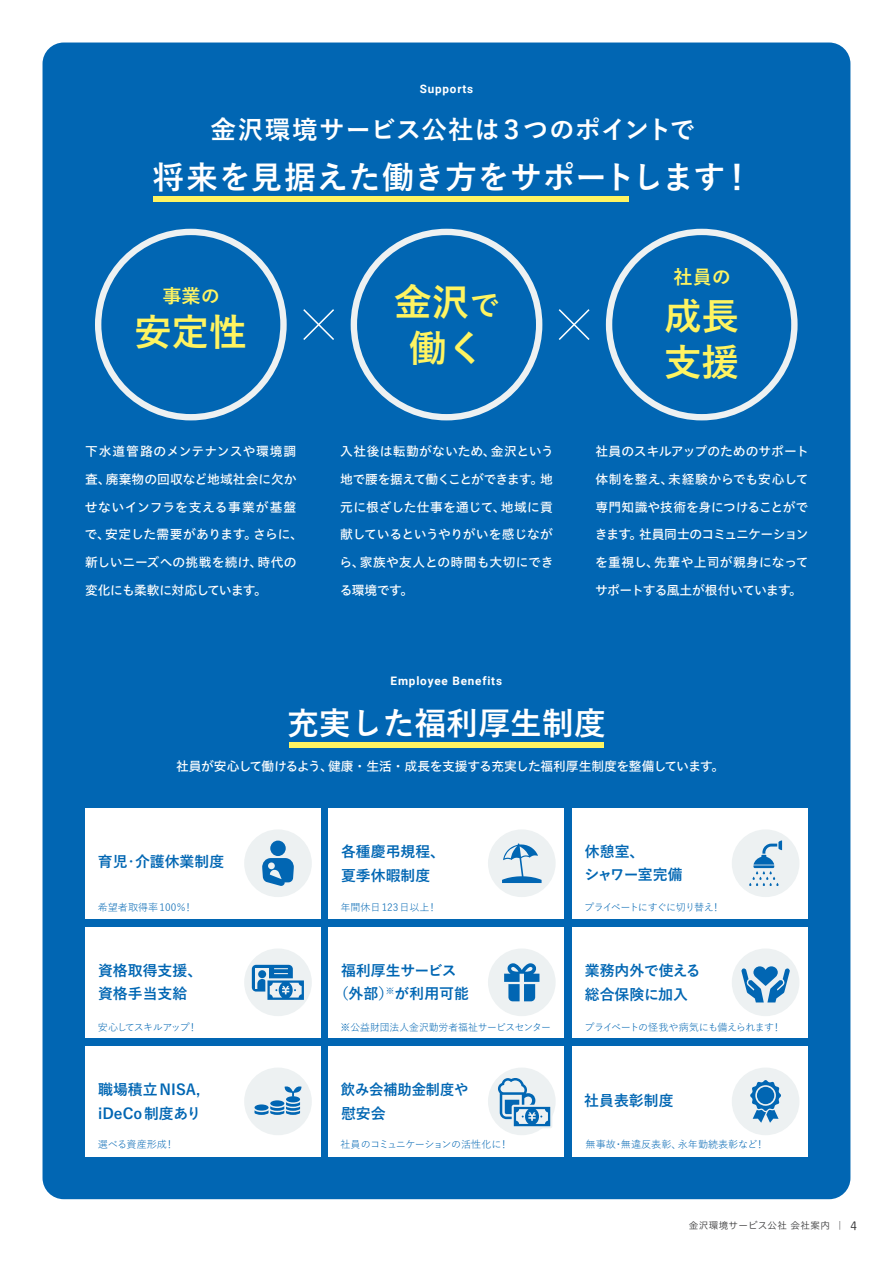
<style>
.page{position:relative;width:893px;height:1263px;background:#fff}
.page>*{position:absolute;margin:0;border:0;box-sizing:border-box;transform-origin:0 0}
.t1{font:700 37.5px/45.8px "Yu Go Pr 6 N";color:#fff461;text-align:center}
.t2{font:700 31.95px "Yu Go Pr 6 N";color:#fff}
.t3{font:700 25.5px "Yu Go Pr 6 N";letter-spacing:.01em;color:#fff}
.t4{font:700 19.2px "Yu Go Pr 6 N";color:#fff461}
.t5{font:700 14.85px/23.4px "Yu Go Pr 6 N";color:#0166b3}
.t6{font:700 14.85px/23.4px "Yu Go Pr 6 N";color:#0166b3;scale:.96 1}
.t7{font:700 14.85px/23.4px "Yu Go Pr 6 N";letter-spacing:-.02em;color:#0166b3}
.t8{font:12.75px/27.6px "Hiragino UD Sans Std N W5";letter-spacing:-.01em;color:#fff;text-align:justify}
.t9{font:12.75px "Hiragino UD Sans Std N W5";letter-spacing:-.03em;color:#fff}
.t10{font:700 11.7px "Roboto";letter-spacing:.07em;color:#fff}
.t11{font:10.05px "Yu Go Pr 6 N";color:#0166b3}
.t12{font:10.05px "Yu Go Pr 6 N";letter-spacing:-.05em;color:#0166b3}
.t13{font:10.05px "Yu Go Pr 6 N";letter-spacing:-.055em;color:#0166b3}
.t14{font:10.05px "Yu Go Pr 6 N";letter-spacing:-.095em;color:#0166b3}
.t15{font:10.05px "Yu Go Pr 6 N";letter-spacing:-.09em;color:#0166b3}
.t16{font:10.05px "Yu Go Pr 6 N";letter-spacing:-.02em;color:#0166b3}
.t17{font:9.6px "Hiragino UD Sans Std N W3";letter-spacing:.045em;color:#3e3e3f}
.s1{font-size:30px}
.s2{font-weight:400}
.s3{font-family:"Shin M Go Pr 6";font-size:10.65px}
</style>
<div class="page">
<div style="left:43px;top:43px;width:807px;height:1156px;background:#0166b3;border-radius:21px"></div>
<div style="left:95px;top:229px;width:192px;height:191px;border:6px solid #edf1f2;border-radius:50%"></div>
<div style="left:351px;top:229px;width:191px;height:191px;border:6px solid #edf1f2;border-radius:50%"></div>
<div style="left:606px;top:229px;width:192px;height:191px;border:6px solid #edf1f2;border-radius:50%"></div>
<img style="left:42px;top:917px;width:298px;height:283px">
<svg style="left:303px;top:309px;width:31px;height:31px"></svg>
<svg style="left:558px;top:309px;width:32px;height:31px"></svg>
<div style="left:85px;top:808px;width:235px;height:110px;background:#fff"></div>
<div style="left:329px;top:808px;width:235px;height:110px;background:#fff"></div>
<div style="left:573px;top:808px;width:235px;height:110px;background:#fff"></div>
<div style="left:85px;top:927px;width:235px;height:110px;background:#fff"></div>
<div style="left:329px;top:927px;width:235px;height:110px;background:#fff"></div>
<div style="left:573px;top:927px;width:235px;height:110px;background:#fff"></div>
<div style="left:85px;top:1046px;width:235px;height:111px;background:#fff"></div>
<div style="left:329px;top:1046px;width:235px;height:111px;background:#fff"></div>
<div style="left:573px;top:1046px;width:235px;height:111px;background:#fff"></div>
<div style="left:244px;top:829px;width:68px;height:68px;background:#edf1f2;border-radius:50%"></div>
<div style="left:244px;top:948px;width:68px;height:68px;background:#edf1f2;border-radius:50%"></div>
<div style="left:244px;top:1067px;width:68px;height:68px;background:#edf1f2;border-radius:50%"></div>
<div style="left:270px;top:840px;width:16px;height:16px;background:#0166b3;border-radius:50%"></div>
<svg style="left:262px;top:858px;width:32px;height:28px"></svg>
<div style="left:488px;top:829px;width:68px;height:68px;background:#edf1f2;border-radius:50%"></div>
<div style="left:488px;top:948px;width:68px;height:68px;background:#edf1f2;border-radius:50%"></div>
<div style="left:488px;top:1067px;width:68px;height:68px;background:#edf1f2;border-radius:50%"></div>
<div style="left:732px;top:829px;width:67px;height:68px;background:#edf1f2;border-radius:50%"></div>
<div style="left:732px;top:948px;width:67px;height:68px;background:#edf1f2;border-radius:50%"></div>
<div style="left:732px;top:1067px;width:67px;height:68px;background:#edf1f2;border-radius:50%"></div>
<svg style="left:502px;top:843px;width:40px;height:40px"></svg>
<svg style="left:749px;top:840px;width:33px;height:46px"></svg>
<svg style="left:741px;top:966px;width:49px;height:36px"></svg>
<svg style="left:255px;top:1086px;width:47px;height:29px"></svg>
<div style="left:252px;top:965px;width:41px;height:26px;background:#0166b3;border-radius:4px"></div>
<div style="left:255px;top:968px;width:14px;height:20px;background:#edf1f2"></div>
<svg style="left:257px;top:968px;width:47px;height:32px"></svg>
<svg style="left:498px;top:1078px;width:54px;height:50px"></svg>
<svg style="left:504px;top:963px;width:35px;height:38px"></svg>
<div style="left:153px;top:196px;width:476px;height:5px;background:#fff461"></div>
<div style="left:289px;top:742px;width:315px;height:6px;background:#fff461"></div>
<svg style="left:750px;top:1080px;width:31px;height:43px"></svg>
<p class="t10" style="left:420px;top:81px;width:55px">Supports</p>
<h3 class="t3" style="left:210px;top:115px;width:486px">金沢環境サービス公社は３つのポイントで</h3>
<h2 class="t2" style="left:152px;top:159px;width:602px">将来を見据えた働き方をサポートします！</h2>
<h3 class="t4" style="left:163px;top:285px;width:59px">事業の</h3>
<h1 class="t1" style="left:134px;top:310px;width:114px">安定性</h1>
<p class="t8" style="left:85px;top:437px;width:220px;text-align:left">下水道管路のメンテナンスや環境調査、廃棄物の回収など地域社会に欠かせないインフラを支える事業が基盤で、安定した需要があります。さらに、新しいニーズへの挑戦を続け、時代の変化にも柔軟に対応しています。</p>
<h1 class="t1" style="left:394px;top:280px;width:107px">金沢<span class="s1">で</span>働く</h1>
<h3 class="t4" style="left:674px;top:266px;width:59px">社員の</h3>
<h1 class="t1" style="left:664px;top:294px;width:77px;text-align:left">成長支援</h1>
<p class="t8" style="left:340px;top:437px;width:216px">入社後は転勤がないため、金沢という地で腰を据えて働くことができます。地元に根ざした仕事を通じて、地域に貢献しているというやりがいを感じながら、家族や友人との時間も大切にできる環境です。</p>
<p class="t8" style="left:595px;top:437px;width:216px">社員のスキルアップのためのサポート体制を整え、未経験からでも安心して専門知識や技術を身につけることができます。社員同士のコミュニケーションを重視し、先輩や上司が親身になってサポートする風土が根付いています。</p>
<p class="t10" style="left:391px;top:673px;width:113px">Employee Benefits</p>
<h2 class="t2" style="left:287px;top:706px;width:320px">充実した福利厚生制度</h2>
<p class="t9" style="left:176px;top:756px;width:550px">社員が安心して働けるよう、健康・生活・成長を支援する充実した福利厚生制度を整備しています。</p>
<p class="t5" style="left:98px;top:851px;width:128px">育児<span class="s2">・</span>介護休業制度</p>
<p class="t5" style="left:341px;top:840px;width:106px">各種慶弔規程、夏季休暇制度</p>
<p class="t7" style="left:584px;top:840px;width:100px">休憩室、<br>シャワー室完備</p>
<p class="t11" style="left:98px;top:898px;width:97px">希望者取得率 100％！</p>
<p class="t11" style="left:340px;top:898px;width:98px">年間休日123日以上！</p>
<p class="t14" style="left:584px;top:898px;width:138px">プライベートにすぐに切り替え！</p>
<p class="t5" style="left:98px;top:959px;width:106px">資格取得支援、資格手当支給</p>
<p class="t5" style="left:334px;top:959px;width:137px;text-align:center">福利厚生サービス<br>（外部）<sup>※</sup>が利用可能</p>
<p class="t15" style="left:98px;top:1017px;width:101px">安心してスキルアップ！</p>
<p class="t11" style="left:341px;top:1017px;width:212px">※公益財団法人金沢勤労者福祉サービスセンター</p>
<p class="t5" style="left:98px;top:1078px;width:105px">職場積立NISA, iDeCo制度あり</p>
<p class="t6" style="left:341px;top:1078px;width:134px">飲み会補助金制度や慰安会</p>
<p class="t5" style="left:585px;top:959px;width:117px">業務内外で使える総合保険に加入</p>
<p class="t12" style="left:584px;top:1017px;width:199px">プライベートの怪我や病気にも備えられます！</p>
<p class="t5" style="left:584px;top:1089px;width:91px">社員表彰制度</p>
<p class="t16" style="left:98px;top:1135px;width:78px">選べる資産形成！</p>
<p class="t13" style="left:341px;top:1135px;width:170px">社員のコミュニケーションの活性化に！</p>
<p class="t11" style="left:586px;top:1135px;width:181px">無事故・無違反表彰、永年勤続表彰など！</p>
<p class="t17" style="left:689px;top:1218px;width:170px">金沢環境サービス公社 会社案内 ｜ <span class="s3">4</span></p>
</div>
